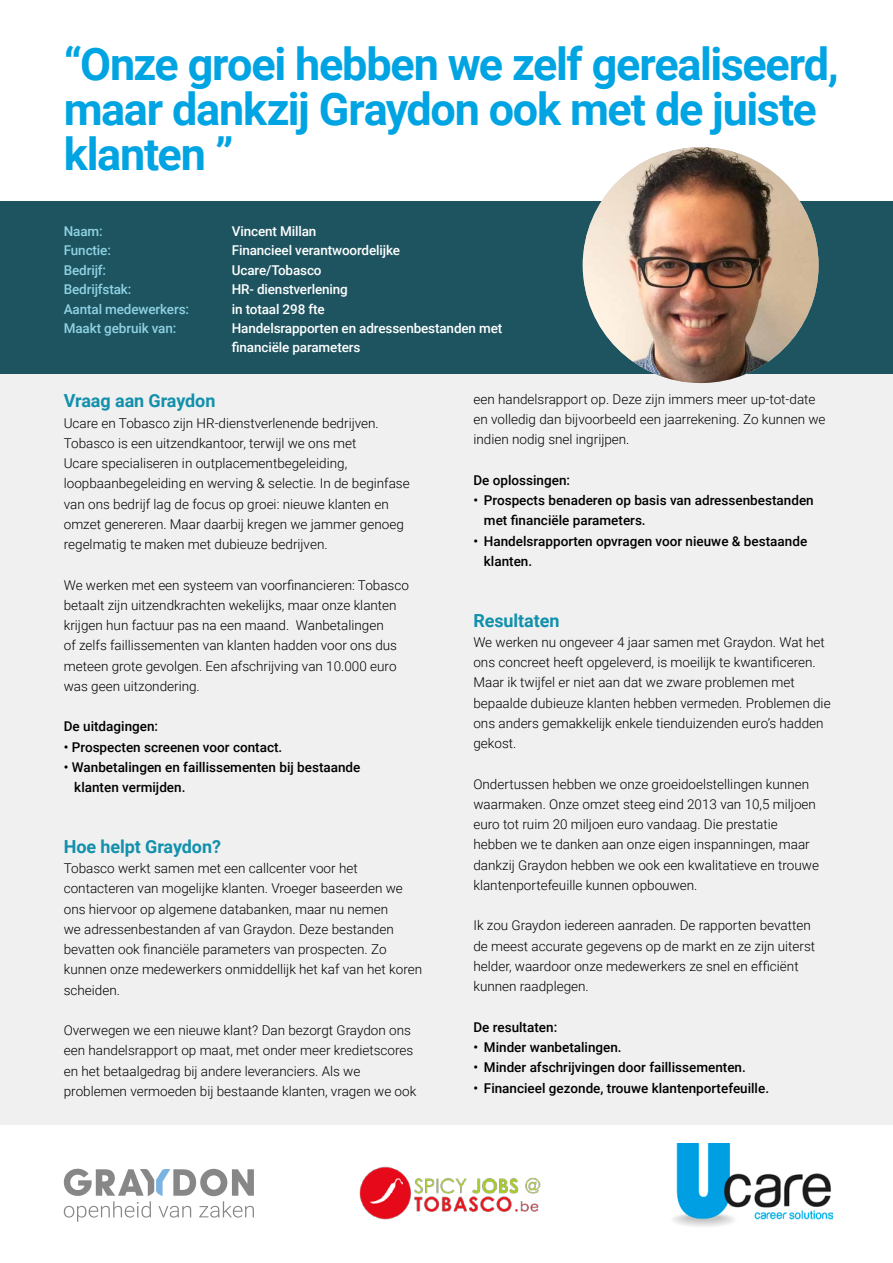
<style>
.page{position:relative;width:893px;height:1263px;background:#fff}
.page>*{position:absolute;margin:0;border:0;box-sizing:border-box;transform-origin:0 0}
.t1{font:700 45px/45px "Roboto";letter-spacing:-.03em;color:#00a4e2}
.t2{font:700 18px "Roboto";letter-spacing:-.005em;color:#1290ac}
.t3{font:300 13.5px/20.2px "Roboto";color:#000}
.t4{font:500 13.5px/20.2px "Roboto";color:#000}
.t5{font:500 13.5px/19.5px "Roboto";letter-spacing:-.01em;color:#fff}
.t6{font:500 13.5px "Roboto";letter-spacing:-.01em;color:#8fd1e3}
</style>
<div class="page">
<div style="left:0;top:201px;width:893px;height:179px;background:#1d5460"></div>
<div style="left:0;top:375px;width:893px;height:750px;background:#f0f0f0"></div>
<img style="left:583px;top:147px;width:236px;height:236px;border-radius:118px">
<img style="left:673px;top:1143px;width:159px;height:84px">
<img style="left:359px;top:1166px;width:182px;height:54px">
<svg style="left:63px;top:1168px;width:191px;height:54px"></svg>
<h1 class="t1" style="left:64px;top:40px;width:777px">“Onze groei hebben we zelf gerealiseerd, maar dankzij Graydon ook met de juiste klanten ”</h1>
<p class="t6" style="left:64px;top:221px;width:40px">Naam:</p>
<p class="t5" style="left:232px;top:220px;width:86px">Vincent Millan</p>
<p class="t6" style="left:64px;top:241px;width:49px">Functie:</p>
<p class="t5" style="left:232px;top:240px;width:170px">Financieel verantwoordelijke</p>
<p class="t6" style="left:64px;top:260px;width:44px">Bedrijf:</p>
<p class="t5" style="left:232px;top:259px;width:91px">Ucare/Tobasco</p>
<p class="t6" style="left:64px;top:280px;width:69px">Bedrijfstak:</p>
<p class="t5" style="left:232px;top:279px;width:118px">HR- dienstverlening</p>
<p class="t6" style="left:64px;top:299px;width:127px">Aantal medewerkers:</p>
<p class="t5" style="left:232px;top:298px;width:94px">in totaal 298 fte</p>
<p class="t6" style="left:64px;top:319px;width:114px">Maakt gebruik van:</p>
<p class="t5" style="left:232px;top:318px;width:272px">Handelsrapporten en adressenbestanden met financiële parameters</p>
<h2 class="t2" style="left:64px;top:388px;width:153px">Vraag aan Graydon</h2>
<p class="t3" style="left:64px;top:412px;width:347px">Ucare en Tobasco zijn HR-dienstverlenende bedrijven.<br>Tobasco is een uitzendkantoor, terwijl we ons met<br>Ucare specialiseren in outplacementbegeleiding, loopbaanbegeleiding en werving &amp; selectie. In de beginfase van ons bedrijf lag de focus op groei: nieuwe klanten en omzet genereren. Maar daarbij kregen we jammer genoeg regelmatig te maken met dubieuze bedrijven.</p>
<p class="t3" style="left:64px;top:574px;width:347px">We werken met een systeem van voorfinancieren: Tobasco betaalt zijn uitzendkrachten wekelijks, maar onze klanten krijgen hun factuur pas na een maand. Wanbetalingen<br>of zelfs faillissementen van klanten hadden voor ons dus meteen grote gevolgen. Een afschrijving van 10.000 euro was geen uitzondering.</p>
<p class="t4" style="left:64px;top:716px;width:96px">De uitdagingen:</p>
<p class="t4" style="left:64px;top:736px;width:220px">• Prospecten screenen voor contact.</p>
<p class="t4" style="left:74px;top:756px;width:288px;text-indent:-11px">• Wanbetalingen en faillissementen bij bestaande klanten vermijden.</p>
<h2 class="t2" style="left:64px;top:834px;width:159px">Hoe helpt Graydon?</h2>
<p class="t3" style="left:64px;top:858px;width:360px">Tobasco werkt samen met een callcenter voor het contacteren van mogelijke klanten. Vroeger baseerden we ons hiervoor op algemene databanken, maar nu nemen<br>we adressenbestanden af van Graydon. Deze bestanden bevatten ook financiële parameters van prospecten. Zo kunnen onze medewerkers onmiddellijk het kaf van het koren scheiden.</p>
<p class="t3" style="left:64px;top:1020px;width:354px">Overwegen we een nieuwe klant? Dan bezorgt Graydon ons een handelsrapport op maat, met onder meer kredietscores en het betaalgedrag bij andere leveranciers. Als we problemen vermoeden bij bestaande klanten, vragen we ook</p>
<p class="t3" style="left:473px;top:388px;width:354px">een handelsrapport op. Deze zijn immers meer up-tot-date en volledig dan bijvoorbeeld een jaarrekening. Zo kunnen we indien nodig snel ingrijpen.</p>
<p class="t4" style="left:473px;top:469px;width:98px">De oplossingen:</p>
<p class="t4" style="left:484px;top:490px;width:331px;text-indent:-11px">• Prospects benaderen op basis van adressenbestanden met financiële parameters.</p>
<p class="t4" style="left:484px;top:530px;width:325px;text-indent:-11px">• Handelsrapporten opvragen voor nieuwe &amp; bestaande klanten.</p>
<h2 class="t2" style="left:473px;top:608px;width:88px">Resultaten</h2>
<p class="t3" style="left:473px;top:631px;width:359px">We werken nu ongeveer 4 jaar samen met Graydon. Wat het ons concreet heeft opgeleverd, is moeilijk te kwantificeren.<br>Maar ik twijfel er niet aan dat we zware problemen met bepaalde dubieuze klanten hebben vermeden. Problemen die ons anders gemakkelijk enkele tienduizenden euro’s hadden gekost.</p>
<p class="t3" style="left:473px;top:773px;width:347px">Ondertussen hebben we onze groeidoelstellingen kunnen waarmaken. Onze omzet steeg eind 2013 van 10,5 miljoen euro tot ruim 20 miljoen euro vandaag. Die prestatie hebben we te danken aan onze eigen inspanningen, maar dankzij Graydon hebben we ook een kwalitatieve en trouwe klantenportefeuille kunnen opbouwen.</p>
<p class="t3" style="left:473px;top:915px;width:343px">Ik zou Graydon iedereen aanraden. De rapporten bevatten de meest accurate gegevens op de markt en ze zijn uiterst helder, waardoor onze medewerkers ze snel en efficiënt kunnen raadplegen.</p>
<p class="t4" style="left:473px;top:1016px;width:85px">De resultaten:</p>
<p class="t4" style="left:473px;top:1036px;width:150px">• Minder wanbetalingen.</p>
<p class="t4" style="left:473px;top:1057px;width:274px">• Minder afschrijvingen door faillissementen.</p>
<p class="t4" style="left:473px;top:1077px;width:297px">• Financieel gezonde, trouwe klantenportefeuille.</p>
</div>
